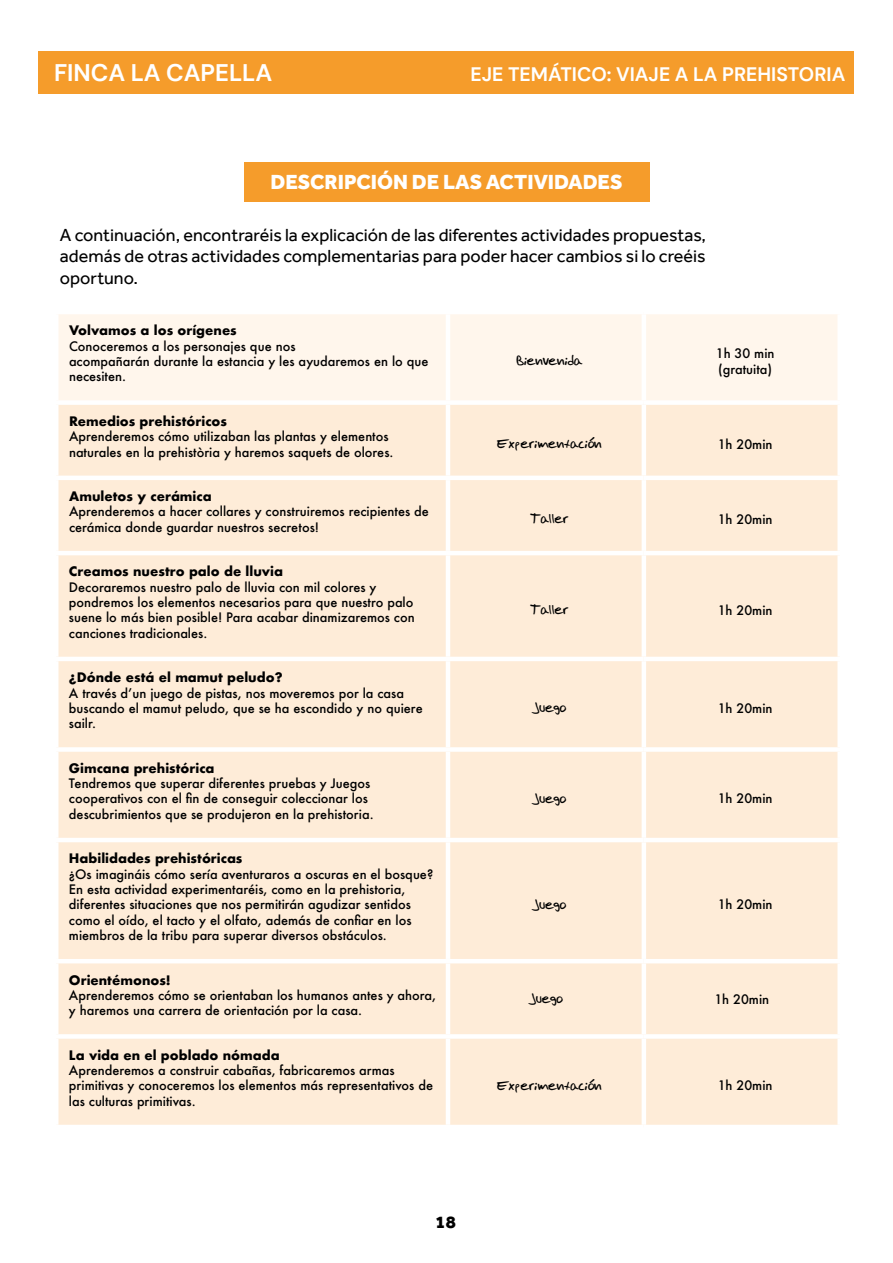
<style>
.page{position:relative;width:893px;height:1263px;background:#fff}
.page>*{position:absolute;margin:0;border:0;box-sizing:border-box;transform-origin:0 0}
.t1{font:700 24px "DM Sans";color:#fff}
.t2{font:800 21px "Effra";color:#fff}
.t3{font:700 19.5px "DM Sans";color:#fff}
.t4{font:18px/21.6px "Effra";color:#000;text-align:justify}
.t5{font:800 18px "Effra";color:#000}
.t6{font:500 12.75px/15.3px "Futura";color:#000}
.t7{font:700 12.75px "Futura";color:#000}
.t8{font:12.75px "Jose Fernandez";color:#000}
</style>
<div class="page">
<div style="left:39px;top:51px;width:815px;height:43px;background:#f59c2b"></div>
<div style="left:244px;top:162px;width:405px;height:40px;background:#f59c2b"></div>
<div style="left:59px;top:314px;width:778px;height:86px;background:#fff6ec"></div>
<div style="left:58px;top:405px;width:779px;height:720px;background:#feecd8"></div>
<hr style="left:446px;top:314px;width:4px;height:86px;background:#fff">
<hr style="left:642px;top:314px;width:4px;height:86px;background:#fff">
<hr style="left:446px;top:405px;width:4px;height:71px;background:#fff">
<hr style="left:642px;top:405px;width:4px;height:71px;background:#fff">
<hr style="left:54px;top:476px;width:394px;height:4px;background:#fff">
<hr style="left:448px;top:476px;width:196px;height:4px;background:#fff">
<hr style="left:446px;top:480px;width:4px;height:71px;background:#fff">
<hr style="left:644px;top:476px;width:198px;height:4px;background:#fff">
<hr style="left:642px;top:480px;width:4px;height:71px;background:#fff">
<hr style="left:54px;top:551px;width:394px;height:4px;background:#fff">
<hr style="left:448px;top:551px;width:196px;height:4px;background:#fff">
<hr style="left:446px;top:555px;width:4px;height:102px;background:#fff">
<hr style="left:644px;top:551px;width:198px;height:4px;background:#fff">
<hr style="left:642px;top:555px;width:4px;height:102px;background:#fff">
<hr style="left:54px;top:657px;width:394px;height:4px;background:#fff">
<hr style="left:448px;top:657px;width:196px;height:4px;background:#fff">
<hr style="left:446px;top:661px;width:4px;height:86px;background:#fff">
<hr style="left:644px;top:657px;width:198px;height:4px;background:#fff">
<hr style="left:642px;top:661px;width:4px;height:86px;background:#fff">
<div style="left:54px;top:747px;width:394px;height:5px;background:#fff"></div>
<div style="left:448px;top:747px;width:196px;height:5px;background:#fff"></div>
<hr style="left:446px;top:752px;width:4px;height:86px;background:#fff">
<div style="left:644px;top:747px;width:198px;height:5px;background:#fff"></div>
<hr style="left:642px;top:752px;width:4px;height:86px;background:#fff">
<hr style="left:54px;top:838px;width:394px;height:4px;background:#fff">
<hr style="left:448px;top:838px;width:196px;height:4px;background:#fff">
<hr style="left:446px;top:842px;width:4px;height:117px;background:#fff">
<hr style="left:644px;top:838px;width:198px;height:4px;background:#fff">
<hr style="left:642px;top:842px;width:4px;height:117px;background:#fff">
<hr style="left:54px;top:959px;width:394px;height:4px;background:#fff">
<hr style="left:448px;top:959px;width:196px;height:4px;background:#fff">
<hr style="left:446px;top:963px;width:4px;height:71px;background:#fff">
<hr style="left:644px;top:959px;width:198px;height:4px;background:#fff">
<hr style="left:642px;top:963px;width:4px;height:71px;background:#fff">
<div style="left:54px;top:1034px;width:394px;height:5px;background:#fff"></div>
<div style="left:448px;top:1034px;width:196px;height:5px;background:#fff"></div>
<hr style="left:446px;top:1039px;width:4px;height:86px;background:#fff">
<div style="left:644px;top:1034px;width:198px;height:5px;background:#fff"></div>
<hr style="left:642px;top:1039px;width:4px;height:86px;background:#fff">
<h1 class="t1" style="left:54px;top:58px;width:220px">FINCA LA CAPELLA</h1>
<h3 class="t3" style="left:471px;top:62px;width:376px">EJE TEMÁTICO: VIAJE A LA PREHISTORIA</h3>
<h2 class="t2" style="left:270px;top:170px;width:353px">DESCRIPCIÓN DE LAS ACTIVIDADES</h2>
<h3 class="t4" style="left:60px;top:224px;width:648px">A continuación, encontraréis la explicación de las diferentes actividades propuestas, además de otras actividades complementarias para poder hacer cambios si lo creéis oportuno.</h3>
<p class="t7" style="left:69px;top:321px;width:169px">Volvamos a los orígenes</p>
<p class="t6" style="left:69px;top:338px;width:361px">Conoceremos a los personajes que nos<br>acompañarán durante la estancia y les ayudaremos en lo que necesiten.</p>
<p class="t8" style="left:516px;top:354px;width:67px">Bienvenida</p>
<p class="t6" style="left:716px;top:346px;width:60px">1h 30 min (gratuita)</p>
<p class="t7" style="left:69px;top:412px;width:160px">Remedios prehistóricos</p>
<p class="t6" style="left:69px;top:429px;width:326px">Aprenderemos cómo utilizaban las plantas y elementos naturales en la prehistòria y haremos saquets de olores.</p>
<p class="t8" style="left:497px;top:437px;width:106px">Experimentación</p>
<p class="t6" style="left:718px;top:436px;width:56px">1h 20min</p>
<p class="t7" style="left:69px;top:487px;width:144px">Amuletos y cerámica</p>
<p class="t6" style="left:69px;top:504px;width:361px">Aprenderemos a hacer collares y construiremos recipientes de cerámica donde guardar nuestros secretos!</p>
<p class="t8" style="left:530px;top:512px;width:39px">Taller</p>
<p class="t6" style="left:718px;top:511px;width:56px">1h 20min</p>
<p class="t7" style="left:69px;top:562px;width:216px">Creamos nuestro palo de lluvia</p>
<p class="t6" style="left:69px;top:579px;width:347px">Decoraremos nuestro palo de lluvia con mil colores y pondremos los elementos necesarios para que nuestro palo suene lo más bien posible! Para acabar dinamizaremos con canciones tradicionales.</p>
<p class="t8" style="left:530px;top:602px;width:39px">Taller</p>
<p class="t6" style="left:718px;top:602px;width:56px">1h 20min</p>
<p class="t7" style="left:69px;top:668px;width:215px">¿Dónde está el mamut peludo?</p>
<p class="t6" style="left:69px;top:685px;width:355px">A través d’un juego de pistas, nos moveremos por la casa buscando el mamut peludo, que se ha escondido y no quiere sailr.</p>
<p class="t7" style="left:69px;top:759px;width:147px">Gimcana prehistórica</p>
<p class="t6" style="left:69px;top:775px;width:306px">Tendremos que superar diferentes pruebas y Juegos cooperativos con el fin de conseguir coleccionar los descubrimientos que se produjeron en la prehistoria.</p>
<p class="t7" style="left:69px;top:849px;width:175px">Habilidades prehistóricas</p>
<p class="t6" style="left:69px;top:866px;width:366px">¿Os imagináis cómo sería aventuraros a oscuras en el bosque?<br>En esta actividad experimentaréis, como en la prehistoria, diferentes situaciones que nos permitirán agudizar sentidos como el oído, el tacto y el olfato, además de confiar en los miembros de la tribu para superar diversos obstáculos.</p>
<p class="t8" style="left:532px;top:701px;width:35px">Juego</p>
<p class="t6" style="left:718px;top:700px;width:56px">1h 20min</p>
<p class="t8" style="left:532px;top:791px;width:35px">Juego</p>
<p class="t6" style="left:718px;top:791px;width:56px">1h 20min</p>
<p class="t8" style="left:532px;top:897px;width:35px">Juego</p>
<p class="t6" style="left:718px;top:897px;width:56px">1h 20min</p>
<p class="t7" style="left:69px;top:970px;width:103px">Orientémonos!</p>
<p class="t6" style="left:69px;top:987px;width:369px">Aprenderemos cómo se orientaban los humanos antes y ahora, y haremos una carrera de orientación por la casa.</p>
<p class="t8" style="left:529px;top:992px;width:35px">Juego</p>
<p class="t6" style="left:714px;top:991px;width:56px">1h 20min</p>
<p class="t7" style="left:69px;top:1046px;width:212px">La vida en el poblado nómada</p>
<p class="t6" style="left:69px;top:1062px;width:366px">Aprenderemos a construir cabañas, fabricaremos armas primitivas y conoceremos los elementos más representativos de las culturas primitivas.</p>
<p class="t8" style="left:497px;top:1078px;width:106px">Experimentación</p>
<p class="t6" style="left:718px;top:1078px;width:56px">1h 20min</p>
<h3 class="t5" style="left:436px;top:1211px;width:22px">18</h3>
</div>
